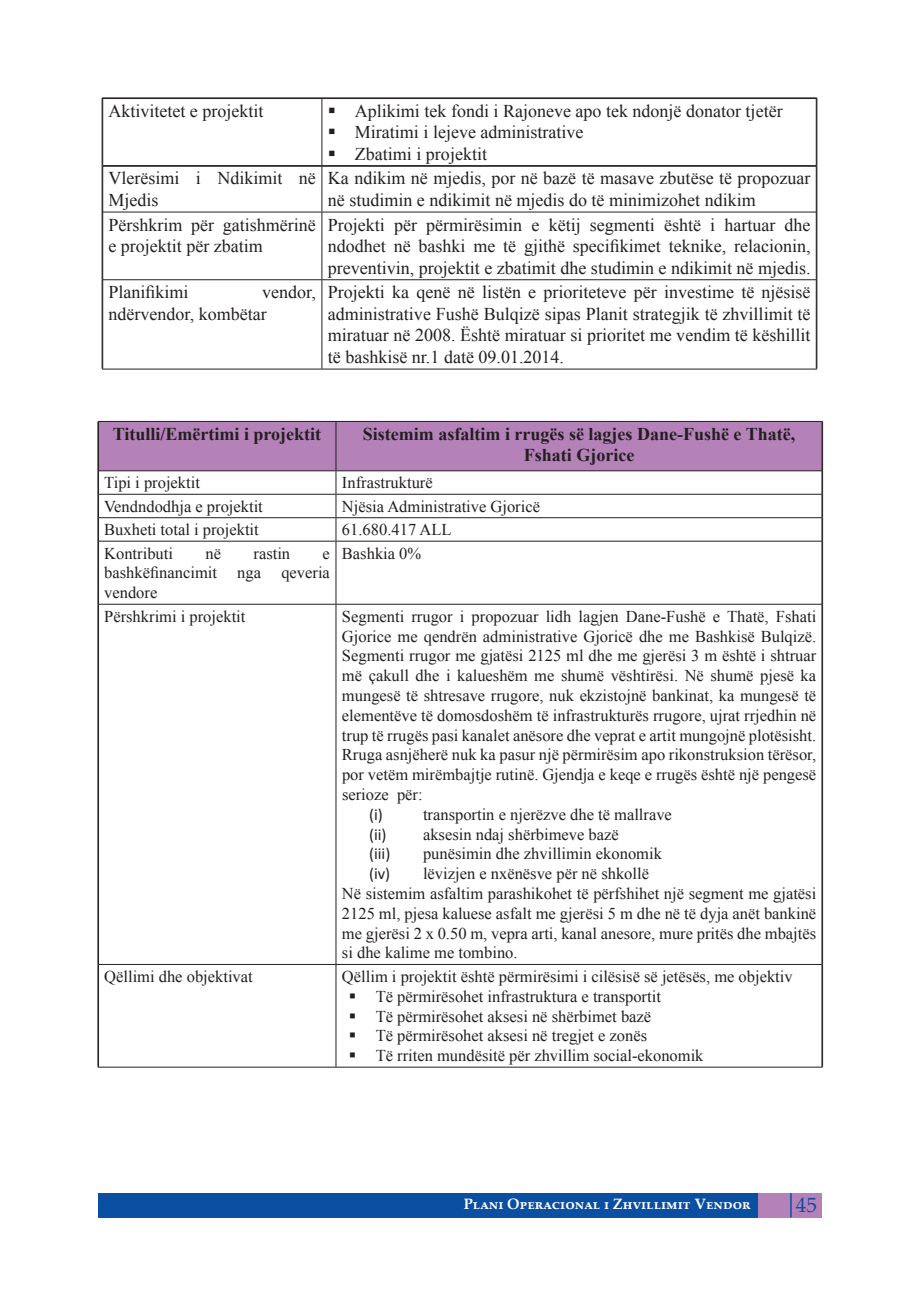
<style>
.page{position:relative;width:919px;height:1289px;background:#fff}
.page>*{position:absolute;margin:0;border:0;box-sizing:border-box;transform-origin:0 0}
.t1{font:21px "Palatino Linotype";color:#0a4fa2}
.t2{font:18px/21.6px "Times New Roman";color:#231f20}
.t3{font:700 18px/21.6px "Times New Roman";color:#231f20;text-align:center}
.t4{font:16.5px/19.8px "Times New Roman";color:#231f20;text-align:justify}
.t5{font:16.5px "Calibri";color:#231f20}
.t6{font:700 15px "Palatino Linotype";color:#fff}
.s1{font-family:"Calibri"}
</style>
<div class="page">
<div style="left:756px;top:1193px;width:65px;height:24px;background:#b482b9"></div>
<div style="left:98px;top:1193px;width:659px;height:24px;background:#0a4fa2"></div>
<svg style="left:790px;top:1193px;width:1px;height:24px"></svg>
<hr style="left:321px;top:99px;width:1px;height:66px;background:#231f20">
<hr style="left:321px;top:166px;width:1px;height:46px;background:#231f20">
<hr style="left:103px;top:212px;width:219px;height:1px;background:#231f20">
<hr style="left:322px;top:212px;width:494px;height:1px;background:#231f20">
<hr style="left:321px;top:212px;width:1px;height:67px;background:#231f20">
<hr style="left:103px;top:279px;width:219px;height:1px;background:#231f20">
<hr style="left:322px;top:279px;width:494px;height:1px;background:#231f20">
<hr style="left:321px;top:280px;width:1px;height:89px;background:#231f20">
<hr style="left:102px;top:369px;width:220px;height:1px;background:#231f20">
<hr style="left:322px;top:369px;width:494px;height:1px;background:#231f20">
<hr style="left:102px;top:98px;width:1px;height:68px;background:#231f20">
<hr style="left:816px;top:98px;width:1px;height:68px;background:#231f20">
<hr style="left:102px;top:166px;width:1px;height:46px;background:#231f20">
<hr style="left:103px;top:98px;width:219px;height:1px;background:#231f20">
<hr style="left:322px;top:98px;width:494px;height:1px;background:#231f20">
<hr style="left:103px;top:165px;width:219px;height:1px;background:#231f20">
<hr style="left:103px;top:166px;width:219px;height:1px;background:#231f20">
<hr style="left:322px;top:165px;width:494px;height:1px;background:#231f20">
<hr style="left:322px;top:166px;width:494px;height:1px;background:#231f20">
<hr style="left:816px;top:166px;width:1px;height:46px;background:#231f20">
<hr style="left:102px;top:212px;width:1px;height:68px;background:#231f20">
<hr style="left:816px;top:212px;width:1px;height:68px;background:#231f20">
<hr style="left:102px;top:280px;width:1px;height:89px;background:#231f20">
<hr style="left:816px;top:280px;width:1px;height:89px;background:#231f20">
<hr style="left:99px;top:541px;width:237px;height:1px;background:#231f20">
<hr style="left:336px;top:541px;width:485px;height:1px;background:#231f20">
<hr style="left:335px;top:541px;width:1px;height:63px;background:#231f20">
<hr style="left:99px;top:604px;width:237px;height:1px;background:#231f20">
<hr style="left:336px;top:604px;width:485px;height:1px;background:#231f20">
<hr style="left:335px;top:604px;width:1px;height:360px;background:#231f20">
<hr style="left:99px;top:964px;width:237px;height:1px;background:#231f20">
<hr style="left:336px;top:964px;width:485px;height:1px;background:#231f20">
<hr style="left:335px;top:964px;width:1px;height:102px;background:#231f20">
<hr style="left:98px;top:1066px;width:238px;height:1px;background:#231f20">
<hr style="left:336px;top:1066px;width:486px;height:1px;background:#231f20">
<svg style="left:98px;top:421px;width:725px;height:120px"></svg>
<hr style="left:98px;top:541px;width:1px;height:63px;background:#231f20">
<hr style="left:821px;top:541px;width:1px;height:63px;background:#231f20">
<hr style="left:822px;top:541px;width:1px;height:63px;background:#231f20">
<hr style="left:98px;top:604px;width:1px;height:360px;background:#231f20">
<hr style="left:821px;top:604px;width:1px;height:360px;background:#231f20">
<hr style="left:822px;top:604px;width:1px;height:360px;background:#231f20">
<hr style="left:98px;top:964px;width:1px;height:102px;background:#231f20">
<hr style="left:821px;top:964px;width:1px;height:102px;background:#231f20">
<hr style="left:822px;top:964px;width:1px;height:102px;background:#231f20">
<p class="t2" style="left:108px;top:100px;width:156px">Aktivitetet e projektit</p>
<p class="t2" style="left:328px;top:100px;width:456px">▪ Aplikimi tek fondi i Rajoneve apo tek ndonjë donator tjetër</p>
<p class="t2" style="left:328px;top:121px;width:257px">▪ Miratimi i lejeve administrative</p>
<p class="t2" style="left:328px;top:143px;width:161px">▪ Zbatimi i projektit</p>
<p class="t2" style="left:108px;top:167px;width:209px">Vlerësimi i Ndikimit në<br>Mjedis</p>
<p class="t2" style="left:328px;top:167px;width:484px">Ka ndikim në mjedis, por në bazë të masave zbutëse të propozuar në studimin e ndikimit në mjedis do të minimizohet ndikim</p>
<p class="t2" style="left:108px;top:213px;width:209px">Përshkrim për gatishmërinë e projektit për zbatim</p>
<p class="t2" style="left:328px;top:213px;width:484px;text-align:justify">Projekti për përmirësimin e këtij segmenti është i hartuar dhe ndodhet në bashki me të gjithë specifikimet teknike, relacionin, preventivin, projektit e zbatimit dhe studimin e ndikimit në mjedis.</p>
<p class="t2" style="left:108px;top:281px;width:82px">Planifikimi</p>
<p class="t2" style="left:108px;top:281px;width:209px;text-indent:154px">vendor, ndërvendor, kombëtar</p>
<p class="t2" style="left:328px;top:281px;width:484px;text-align:justify">Projekti ka qenë në listën e prioriteteve për investime të njësisë administrative Fushë Bulqizë sipas Planit strategjik të zhvillimit të miratuar në 2008. Është miratuar si prioritet me vendim të këshillit të bashkisë nr.1 datë 09.01.2014.</p>
<p class="t3" style="left:113px;top:422px;width:210px">Titulli/Emërtimi i projektit</p>
<p class="t3" style="left:363px;top:422px;width:434px">Sistemim asfaltim i rrugës së lagjes Dane-Fushë e Thatë,<br>Fshati Gjorice</p>
<p class="t4" style="left:104px;top:472px;width:97px">Tipi i projektit</p>
<p class="t4" style="left:342px;top:472px;width:92px">Infrastrukturë</p>
<p class="t4" style="left:104px;top:496px;width:160px">Vendndodhja e projektit</p>
<p class="t4" style="left:342px;top:496px;width:199px">Njësia Administrative Gjoricë</p>
<p class="t4" style="left:104px;top:519px;width:156px">Buxheti total i projektit</p>
<p class="t4" style="left:342px;top:519px;width:111px">61.680.417 ALL</p>
<p class="t4" style="left:104px;top:543px;width:70px">Kontributi</p>
<p class="t4" style="left:205px;top:543px;width:17px">në</p>
<p class="t4" style="left:253px;top:543px;width:38px">rastin</p>
<p class="t4" style="left:104px;top:543px;width:227px;text-indent:218px">e bashkëfinancimit nga qeveria vendore</p>
<p class="t4" style="left:342px;top:543px;width:81px">Bashkia 0%</p>
<p class="t4" style="left:104px;top:606px;width:143px">Përshkrimi i projektit</p>
<p class="t4" style="left:342px;top:606px;width:476px">Segmenti rrugor i propozuar lidh lagjen Dane-Fushë e Thatë, Fshati Gjorice me qendrën administrative Gjoricë dhe me Bashkisë Bulqizë.<br>Segmenti rrugor me gjatësi 2125 ml dhe me gjerësi 3 m është i shtruar më çakull dhe i kalueshëm me shumë vështirësi. Në shumë pjesë ka mungesë të shtresave rrugore, nuk ekzistojnë bankinat, ka mungesë të elementëve të domosdoshëm të infrastrukturës rrugore, ujrat rrjedhin në trup të rrugës pasi kanalet anësore dhe veprat e artit mungojnë plotësisht.<br>Rruga asnjëherë nuk ka pasur një përmirësim apo rikonstruksion tërësor, por vetëm mirëmbajtje rutinë. Gjendja e keqe e rrugës është një pengesë serioze për:</p>
<p class="t5" style="left:369px;top:804px;width:15px">(i)</p>
<p class="t4" style="left:423px;top:804px;width:250px">transportin e njerëzve dhe të mallrave</p>
<p class="t4" style="left:369px;top:824px;width:251px"><span class="s1">(ii)</span> aksesin ndaj shërbimeve bazë</p>
<p class="t5" style="left:369px;top:843px;width:23px">(iii)</p>
<p class="t4" style="left:423px;top:843px;width:240px">punësimin dhe zhvillimin ekonomik</p>
<p class="t4" style="left:369px;top:863px;width:281px"><span class="s1">(iv)</span> lëvizjen e nxënësve për në shkollë</p>
<p class="t4" style="left:342px;top:883px;width:476px">Në sistemim asfaltim parashikohet të përfshihet një segment me gjatësi 2125 ml, pjesa kaluese asfalt me gjerësi 5 m dhe në të dyja anët bankinë me gjerësi 2 x 0.50 m, vepra arti, kanal anesore, mure pritës dhe mbajtës si dhe kalime me tombino.</p>
<p class="t4" style="left:104px;top:966px;width:150px">Qëllimi dhe objektivat</p>
<p class="t4" style="left:342px;top:966px;width:452px">Qëllim i projektit është përmirësimi i cilësisë së jetësës, me objektiv</p>
<p class="t4" style="left:349px;top:986px;width:313px">▪ Të përmirësohet infrastruktura e transportit</p>
<p class="t4" style="left:349px;top:1005px;width:304px">▪ Të përmirësohet aksesi në shërbimet bazë</p>
<p class="t4" style="left:348px;top:1025px;width:300px">▪ Të përmirësohet aksesi në tregjet e zonës</p>
<p class="t4" style="left:348px;top:1045px;width:356px">▪ Të rriten mundësitë për zhvillim social-ekonomik</p>
<p class="t6" style="left:463px;top:1193px;width:288px">Plani Operacional i Zhvillimit Vendor</p>
<p class="t1" style="left:795px;top:1190px;width:22px">45</p>
</div>
